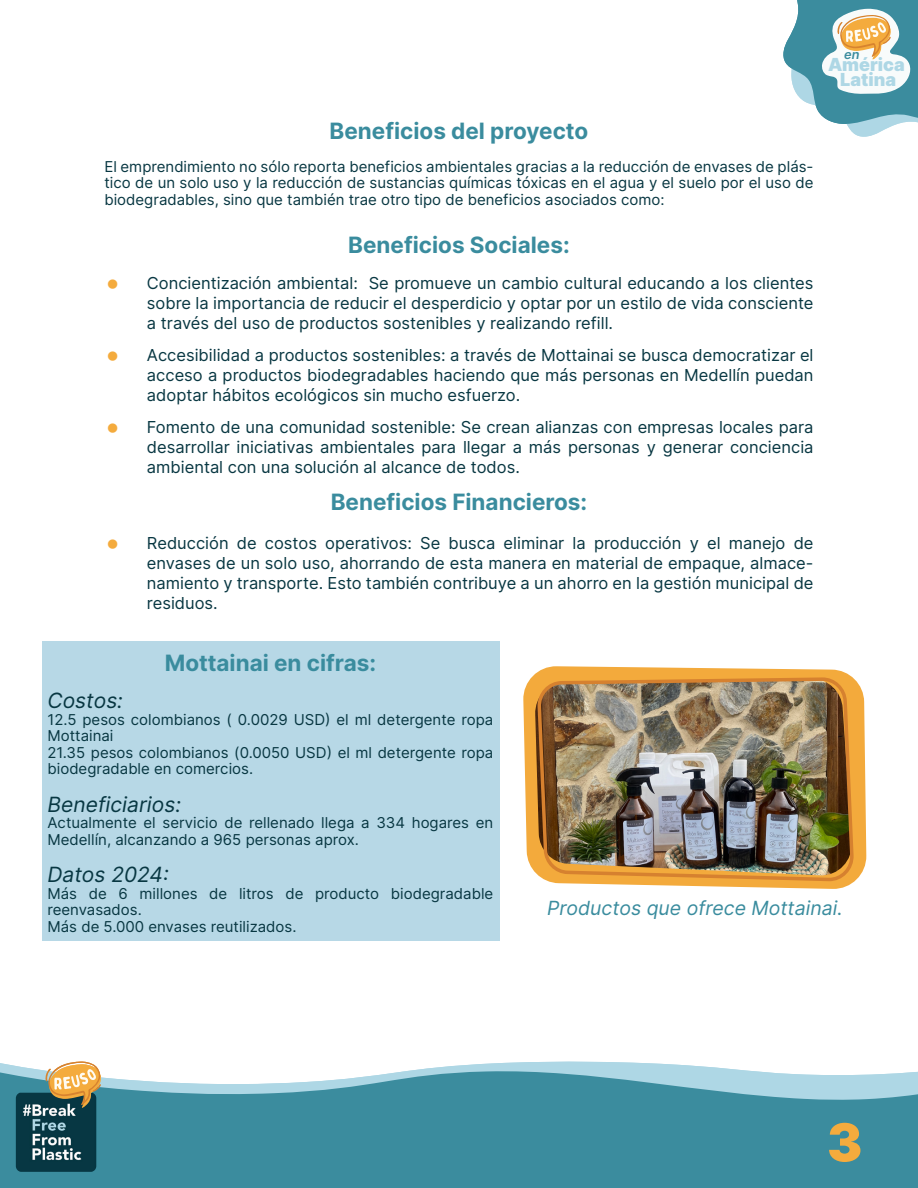
<style>
.page{position:relative;width:918px;height:1188px;background:#fff}
.page>*{position:absolute;margin:0;border:0;box-sizing:border-box;transform-origin:0 0}
.t1{font:900 52.5px "Inter";color:#f4ab3d}
.t2{font:700 22.5px "Inter";color:#3a8c9e}
.t3{font:italic 21px "Inter";color:#083742}
.t4{font:italic 19.5px "Inter";color:#3a8c9e}
.t5{font:900 18px/15.1px "Inter";color:#aed7e5;text-align:center}
.t6{font:16.5px/19.8px "Inter";color:#083742;text-align:justify}
.t7{font:15px/16.5px "Inter";color:#083742}
.t8{font:italic 600 12.75px "Inter";color:#3b8c9e}
</style>
<div class="page">
<svg style="left:0;top:1061px;width:918px;height:127px;background:#579baa"></svg>
<svg style="left:45px;top:1061px;width:56px;height:47px;background:#b79f6d"></svg>
<svg style="left:783px;top:0;width:135px;height:137px"></svg>
<div style="left:43px;top:641px;width:457px;height:300px;background:#b7d8e6"></div>
<svg style="left:523px;top:666px;width:344px;height:223px;fill:#f3aa3c"></svg>
<img style="left:535px;top:675px;width:321px;height:205px">
<h2 class="t2" style="left:330px;top:114px;width:260px">Beneficios del proyecto</h2>
<p class="t7" style="left:104px;top:158px;width:711px;text-align:justify">El emprendimiento no sólo reporta beneficios ambientales gracias a la reducción de envases de plás&shy;tico de un solo uso y la reducción de sustancias químicas tóxicas en el agua y el suelo por el uso de biodegradables, sino que también trae otro tipo de beneficios asociados como:</p>
<h2 class="t2" style="left:348px;top:228px;width:223px">Beneficios Sociales:</h2>
<p class="t6" style="left:147px;top:273px;width:668px">Concientización ambiental: Se promueve un cambio cultural educando a los clientes sobre la importancia de reducir el desperdicio y optar por un estilo de vida consciente a través del uso de productos sostenibles y realizando refill.</p>
<p class="t6" style="left:147px;top:345px;width:668px">Accesibilidad a productos sostenibles: a través de Mottainai se busca democratizar el acceso a productos biodegradables haciendo que más personas en Medellín puedan adoptar hábitos ecológicos sin mucho esfuerzo.</p>
<p class="t6" style="left:147px;top:417px;width:668px">Fomento de una comunidad sostenible: Se crean alianzas con empresas locales para desarrollar iniciativas ambientales para llegar a más personas y generar conciencia ambiental con una solución al alcance de todos.</p>
<h2 class="t2" style="left:331px;top:485px;width:258px">Beneficios Financieros:</h2>
<p class="t6" style="left:147px;top:533px;width:668px">Reducción de costos operativos: Se busca eliminar la producción y el manejo de envases de un solo uso, ahorrando de esta manera en material de empaque, almace&shy;namiento y transporte. Esto también contribuye a un ahorro en la gestión municipal de residuos.</p>
<p class="t8" style="left:844px;top:45px;width:17px">en</p>
<p class="t5" style="left:828px;top:57px;width:78px">América<br>Latina</p>
<h2 class="t2" style="left:165px;top:646px;width:213px">Mottainai en cifras:</h2>
<p class="t3" style="left:48px;top:686px;width:77px">Costos:</p>
<p class="t7" style="left:48px;top:711px;width:447px">12.5 pesos colombianos ( 0.0029 USD) el ml detergente ropa Mottainai<br>21.35 pesos colombianos (0.0050 USD) el ml detergente ropa biodegradable en comercios.</p>
<p class="t3" style="left:48px;top:789px;width:135px">Beneficiarios:</p>
<p class="t7" style="left:48px;top:814px;width:447px">Actualmente el servicio de rellenado llega a 334 hogares en<br>Medellín, alcanzando a 965 personas aprox.</p>
<p class="t3" style="left:48px;top:860px;width:123px">Datos 2024:</p>
<p class="t7" style="left:48px;top:885px;width:447px">Más de 6 millones de litros de producto biodegradable reenvasados.<br>Más de 5.000 envases reutilizados.</p>
<p class="t4" style="left:547px;top:894px;width:297px">Productos que ofrece Mottainai.</p>
<h1 class="t1" style="left:827px;top:1104px;width:37px">3</h1>
</div>
